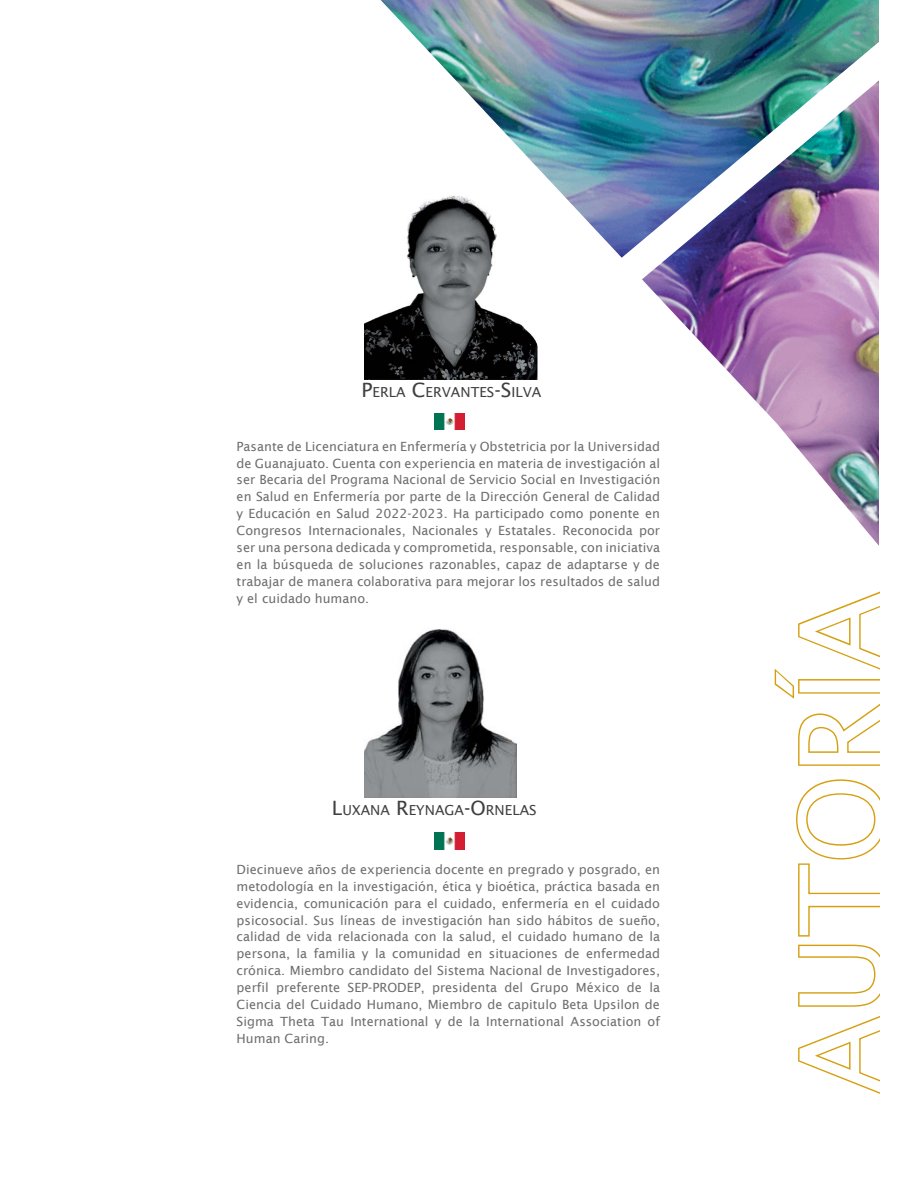
<style>
.page{position:relative;width:918px;height:1188px;background:#fff}
.page>*{position:absolute;margin:0;border:0;box-sizing:border-box;transform-origin:0 0}
.t1{font:114.3px "Lucida Sans";color:#fff}
.t2{font:13.8px "Lucida Sans";color:#404041}
.t3{font:12.75px/17px "Lucida Sans";color:#6d6e70;text-align:justify}
.s1{font-size:19.8px}
</style>
<div class="page">
<img style="left:381px;top:0;width:498px;height:546px">
<img style="left:621px;top:42px;width:258px;height:239px">
<img style="left:364px;top:629px;width:152px;height:169px">
<img style="left:364px;top:185px;width:173px;height:195px">
<svg style="left:796px;top:779px;width:83px;height:315px"></svg>
<svg style="left:774px;top:592px;width:105px;height:174px"></svg>
<img style="left:435px;top:414px;width:29px;height:16px">
<img style="left:435px;top:833px;width:29px;height:16px">
<p class="t2" style="left:362px;top:384px;width:181px"><span class="s1">P</span>ERLA <span class="s1">C</span>ERVANTES<span class="s1">-S</span>ILVA</p>
<p class="t3" style="left:237px;top:437px;width:425px">Pasante de Licenciatura en Enfermería y Obstetricia por la Universidad de Guanajuato. Cuenta con experiencia en materia de investigación al ser Becaria del Programa Nacional de Servicio Social en Investigación en Salud en Enfermería por parte de la Dirección General de Calidad y Educación en Salud 2022-2023. Ha participado como ponente en Congresos Internacionales, Nacionales y Estatales. Reconocida por ser una persona dedicada y comprometida, responsable, con iniciativa en la búsqueda de soluciones razonables, capaz de adaptarse y de trabajar de manera colaborativa para mejorar los resultados de salud y el cuidado humano.</p>
<p class="t2" style="left:332px;top:802px;width:206px"><span class="s1">L</span>UXANA <span class="s1">R</span>EYNAGA<span class="s1">-O</span>RNELAS</p>
<p class="t3" style="left:237px;top:860px;width:425px">Diecinueve años de experiencia docente en pregrado y posgrado, en metodología en la investigación, ética y bioética, práctica basada en evidencia, comunicación para el cuidado, enfermería en el cuidado psicosocial. Sus líneas de investigación han sido hábitos de sueño, calidad de vida relacionada con la salud, el cuidado humano de la persona, la familia y la comunidad en situaciones de enfermedad crónica. Miembro candidato del Sistema Nacional de Investigadores, perfil preferente SEP-PRODEP, presidenta del Grupo México de la Ciencia del Cuidado Humano, Miembro de capitulo Beta Upsilon de Sigma Theta Tau International y de la International Association of Human Caring.</p>
<h1 class="t1" style="left:772px;top:1094px;width:505px;rotate:-90deg">AUTORÍA</h1>
</div>
